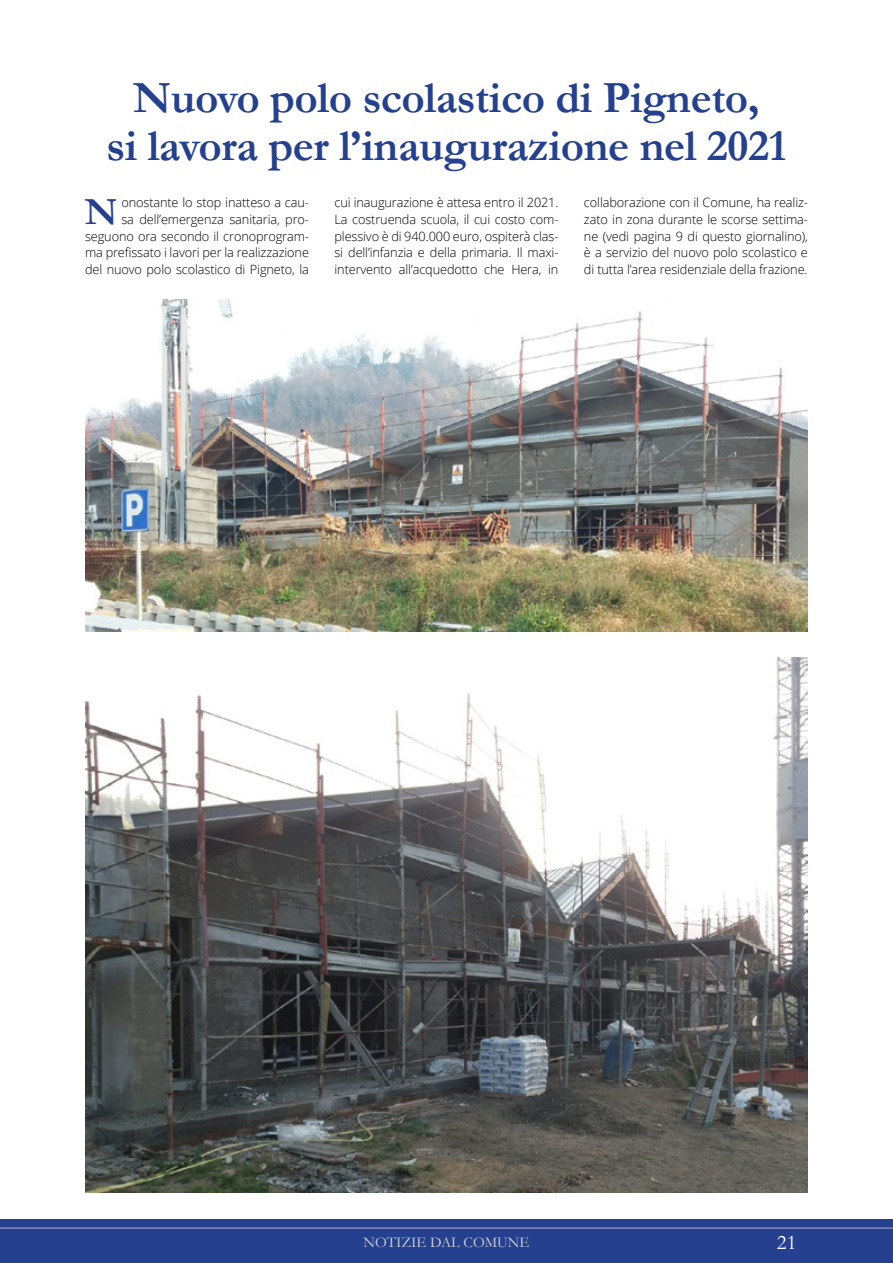
<style>
.page{position:relative;width:893px;height:1263px;background:#fff}
.page>*{position:absolute;margin:0;border:0;box-sizing:border-box;transform-origin:0 0}
.t1{font:700 45px/48px "Garamond";letter-spacing:-.01em;color:#25408f;text-align:center}
.t2{font:700 38.7px "Garamond";color:#25408f}
.t3{font:21px "Garamond";color:#fff}
.t4{font:15px "Garamond";color:#d1d3d4}
.t5{font:300 12.75px/16.5px "Open Sans";letter-spacing:-.01em;color:#000;text-align:justify}
</style>
<div class="page">
<div style="left:0;top:1219px;width:893px;height:44px;background:#25408f"></div>
<hr style="left:0;top:1227px;width:893px;height:2px;background:#8889ba">
<img style="left:85px;top:300px;width:723px;height:331px">
<img style="left:85px;top:657px;width:723px;height:536px">
<h1 class="t1" style="left:106px;top:74px;width:682px">Nuovo polo scolastico di Pigneto,<br>si lavora per l’inaugurazione nel 2021</h1>
<h2 class="t2" style="left:85px;top:185px;width:34px">N</h2>
<p class="t5" style="left:85px;top:194px;width:225px;text-align:right">onostante lo stop inatteso a cau-<br>sa dell’emergenza sanitaria, pro&shy;seguono ora secondo il cronoprogram&shy;ma prefissato i lavori per la realizzazione del nuovo polo scolastico di Pigneto, la</p>
<p class="t5" style="left:334px;top:194px;width:225px">cui inaugurazione è attesa entro il 2021.<br>La costruenda scuola, il cui costo com&shy;plessivo è di 940.000 euro, ospiterà clas&shy;si dell’infanzia e della primaria. Il maxi&shy;intervento all’acquedotto che Hera, in</p>
<p class="t5" style="left:584px;top:194px;width:225px">collaborazione con il Comune, ha realiz&shy;zato in zona durante le scorse settima&shy;ne (vedi pagina 9 di questo giornalino), è a servizio del nuovo polo scolastico e di tutta l’area residenziale della frazione.</p>
<p class="t4" style="left:364px;top:1232px;width:167px">NOTIZIE DAL COMUNE</p>
<h3 class="t3" style="left:777px;top:1228px;width:21px">21</h3>
</div>
